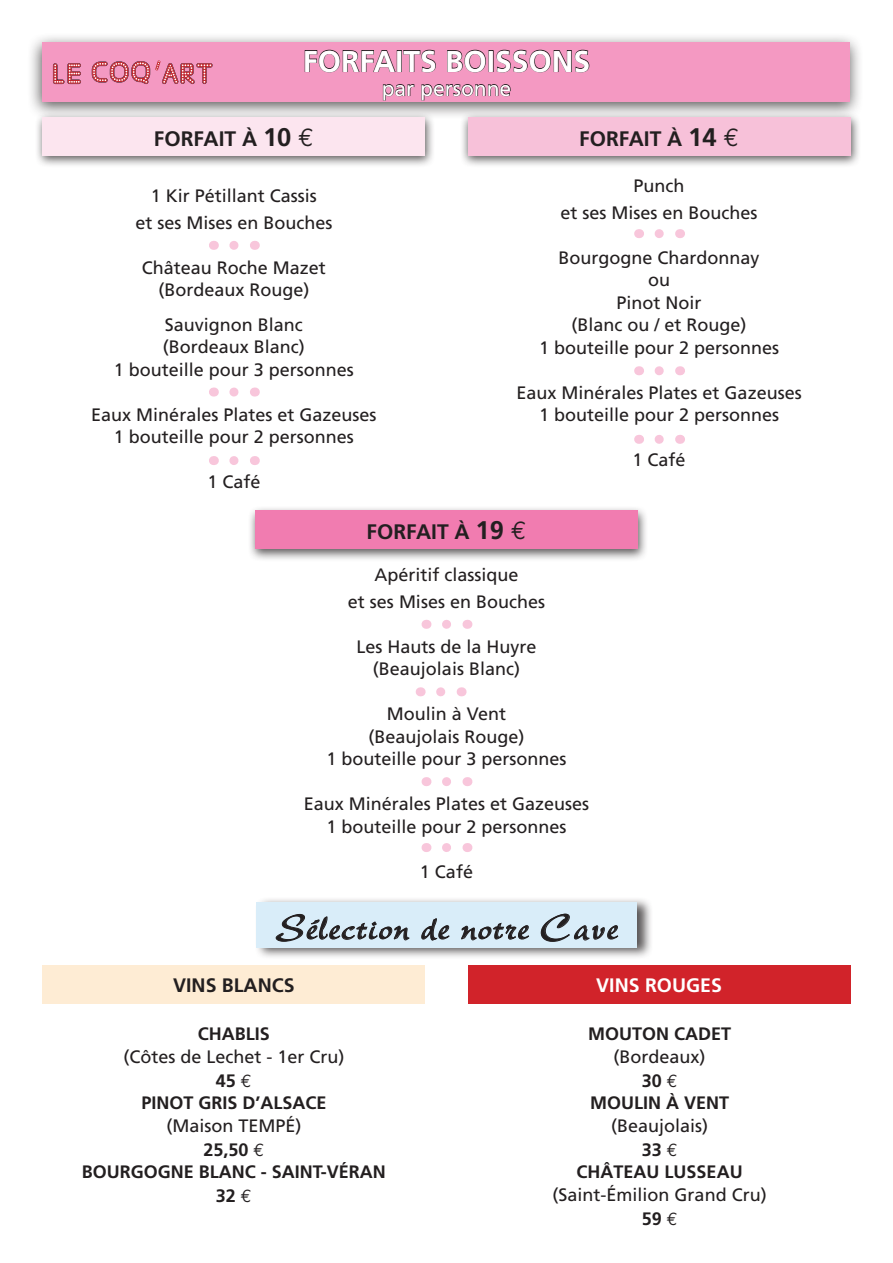
<style>
.page{position:relative;width:893px;height:1263px;background:#fff}
.page>*{position:absolute;margin:0;border:0;box-sizing:border-box;transform-origin:0 0}
.t1{font:37.5px "New Berolina";letter-spacing:.03em;color:#231f20}
.t2{font:700 30px "Frutiger";color:#fff}
.t3{font:700 21px "Frutiger";color:#231f20}
.t4{font:21px "Frutiger";color:#fff}
.t5{font:700 19.5px "Frutiger";color:#231f20}
.t6{font:700 19.5px "Frutiger";color:#fff}
.t7{font:18px "Frutiger";color:#231f20}
.t8{font:700 18px "Frutiger";color:#231f20}
.s1{font-size:25.5px}
.s2{font-family:"Euro Mono";font-weight:400;font-size:25.5px}
.s3{font-family:"Euro Mono";font-weight:400}
</style>
<div class="page">
<div style="left:27px;top:32px;width:836px;height:88px;background:#231f20;opacity:.75"></div>
<div style="left:43px;top:43px;width:807px;height:59px;background:#f499c2"></div>
<svg style="left:304px;top:49px;width:92px;height:24px"></svg>
<div style="left:397px;top:50px;width:5px;height:22px;border:1px solid #231f20"></div>
<svg style="left:403px;top:49px;width:33px;height:24px"></svg>
<svg style="left:447px;top:49px;width:39px;height:24px"></svg>
<svg style="left:496px;top:49px;width:94px;height:24px"></svg>
<svg style="left:383px;top:84px;width:32px;height:17px"></svg>
<svg style="left:421px;top:84px;width:90px;height:17px"></svg>
<div style="left:43px;top:965px;width:382px;height:38px;background:#feecd4"></div>
<div style="left:35px;top:112px;width:401px;height:56px;background:#231f20;opacity:.75"></div>
<div style="left:43px;top:117px;width:382px;height:38px;background:#fce5ef"></div>
<div style="left:460px;top:112px;width:401px;height:56px;background:#231f20;opacity:.75"></div>
<div style="left:468px;top:117px;width:382px;height:38px;background:#f7c1d9"></div>
<svg style="left:234px;top:241px;width:5px;height:9px"></svg>
<svg style="left:234px;top:387px;width:5px;height:9px"></svg>
<svg style="left:234px;top:456px;width:5px;height:9px"></svg>
<svg style="left:659px;top:229px;width:5px;height:9px"></svg>
<svg style="left:659px;top:366px;width:5px;height:9px"></svg>
<svg style="left:659px;top:435px;width:5px;height:9px"></svg>
<div style="left:248px;top:505px;width:400px;height:57px;background:#231f20;opacity:.75"></div>
<div style="left:255px;top:510px;width:383px;height:39px;background:#f17cb0"></div>
<svg style="left:446px;top:620px;width:5px;height:9px"></svg>
<svg style="left:446px;top:777px;width:5px;height:9px"></svg>
<svg style="left:446px;top:843px;width:5px;height:9px"></svg>
<svg style="left:441px;top:687px;width:5px;height:9px"></svg>
<div style="left:255px;top:897px;width:399px;height:63px;background:#231f20;opacity:.75"></div>
<div style="left:256px;top:902px;width:381px;height:45px;background:#d9edf9"></div>
<svg style="left:275px;top:914px;width:135px;height:28px"></svg>
<svg style="left:421px;top:918px;width:29px;height:23px"></svg>
<svg style="left:461px;top:922px;width:68px;height:19px"></svg>
<svg style="left:541px;top:913px;width:78px;height:29px"></svg>
<div style="left:468px;top:965px;width:382px;height:38px;background:#d1232a"></div>
<svg style="left:53px;top:63px;width:28px;height:21px"></svg>
<svg style="left:92px;top:60px;width:121px;height:24px"></svg>
<p class="t2" style="left:303px;top:43px;width:289px">FORFAITS BOISSONS</p>
<p class="t4" style="left:382px;top:76px;width:131px">par personne</p>
<p class="t3" style="left:154px;top:126px;width:161px">FORFAIT À <span class="s1">10</span> <span class="s2">E</span></p>
<p class="t7" style="left:151px;top:185px;width:168px">1 Kir Pétillant Cassis</p>
<p class="t7" style="left:135px;top:212px;width:199px">et ses Mises en Bouches</p>
<p class="t7" style="left:142px;top:257px;width:186px">Château Roche Mazet</p>
<p class="t7" style="left:158px;top:279px;width:153px">(Bordeaux Rouge)</p>
<p class="t7" style="left:165px;top:314px;width:140px">Sauvignon Blanc</p>
<p class="t7" style="left:163px;top:336px;width:144px">(Bordeaux Blanc)</p>
<p class="t7" style="left:114px;top:359px;width:242px">1 bouteille pour 3 personnes</p>
<p class="t7" style="left:91px;top:404px;width:287px">Eaux Minérales Plates et Gazeuses</p>
<p class="t7" style="left:114px;top:426px;width:242px">1 bouteille pour 2 personnes</p>
<p class="t7" style="left:207px;top:471px;width:55px">1 Café</p>
<p class="t3" style="left:579px;top:126px;width:161px">FORFAIT À <span class="s1">14</span> <span class="s2">E</span></p>
<p class="t7" style="left:634px;top:175px;width:52px">Punch</p>
<p class="t7" style="left:561px;top:202px;width:199px">et ses Mises en Bouches</p>
<p class="t7" style="left:559px;top:247px;width:203px">Bourgogne Chardonnay</p>
<p class="t7" style="left:648px;top:269px;width:23px">ou</p>
<p class="t7" style="left:617px;top:292px;width:87px">Pinot Noir</p>
<p class="t7" style="left:572px;top:314px;width:177px">(Blanc ou / et Rouge)</p>
<p class="t7" style="left:539px;top:337px;width:242px">1 bouteille pour 2 personnes</p>
<p class="t7" style="left:516px;top:382px;width:287px">Eaux Minérales Plates et Gazeuses</p>
<p class="t7" style="left:539px;top:404px;width:242px">1 bouteille pour 2 personnes</p>
<p class="t7" style="left:633px;top:449px;width:55px">1 Café</p>
<p class="t3" style="left:367px;top:520px;width:161px">FORFAIT À <span class="s1">19</span> <span class="s2">E</span></p>
<p class="t7" style="left:374px;top:564px;width:146px">Apéritif classique</p>
<p class="t7" style="left:348px;top:591px;width:199px">et ses Mises en Bouches</p>
<p class="t7" style="left:356px;top:636px;width:182px">Les Hauts de la Huyre</p>
<p class="t7" style="left:373px;top:658px;width:149px">(Beaujolais Blanc)</p>
<p class="t7" style="left:387px;top:703px;width:121px">Moulin à Vent</p>
<p class="t7" style="left:368px;top:726px;width:158px">(Beaujolais Rouge)</p>
<p class="t7" style="left:326px;top:748px;width:242px">1 bouteille pour 3 personnes</p>
<p class="t7" style="left:304px;top:793px;width:287px">Eaux Minérales Plates et Gazeuses</p>
<p class="t7" style="left:326px;top:816px;width:242px">1 bouteille pour 2 personnes</p>
<p class="t7" style="left:420px;top:861px;width:55px">1 Café</p>
<p class="t1" style="left:275px;top:905px;width:344px">Sélection de notre Cave</p>
<p class="t6" style="left:596px;top:973px;width:127px">VINS ROUGES</p>
<p class="t8" style="left:588px;top:1023px;width:145px">MOUTON CADET</p>
<p class="t7" style="left:614px;top:1046px;width:93px">(Bordeaux)</p>
<p class="t8" style="left:642px;top:1070px;width:37px">30 <span class="s3">E</span></p>
<p class="t8" style="left:590px;top:1092px;width:141px">MOULIN À VENT</p>
<p class="t7" style="left:611px;top:1115px;width:99px">(Beaujolais)</p>
<p class="t8" style="left:642px;top:1139px;width:37px">33 <span class="s3">E</span></p>
<p class="t8" style="left:577px;top:1161px;width:168px">CHÂTEAU LUSSEAU</p>
<p class="t7" style="left:553px;top:1184px;width:216px">(Saint-Émilion Grand Cru)</p>
<p class="t8" style="left:642px;top:1208px;width:37px">59 <span class="s3">E</span></p>
<p class="t5" style="left:173px;top:973px;width:123px">VINS BLANCS</p>
<p class="t8" style="left:198px;top:1023px;width:73px">CHABLIS</p>
<p class="t7" style="left:123px;top:1046px;width:223px">(Côtes de Lechet - 1er Cru)</p>
<p class="t8" style="left:216px;top:1070px;width:37px">45 <span class="s3">E</span></p>
<p class="t8" style="left:141px;top:1092px;width:187px">PINOT GRIS D’ALSACE</p>
<p class="t7" style="left:166px;top:1115px;width:137px">(Maison TEMPÉ)</p>
<p class="t8" style="left:203px;top:1139px;width:62px">25,50 <span class="s3">E</span></p>
<p class="t8" style="left:82px;top:1161px;width:305px">BOURGOGNE BLANC - SAINT-VÉRAN</p>
<p class="t8" style="left:216px;top:1185px;width:37px">32 <span class="s3">E</span></p>
</div>
